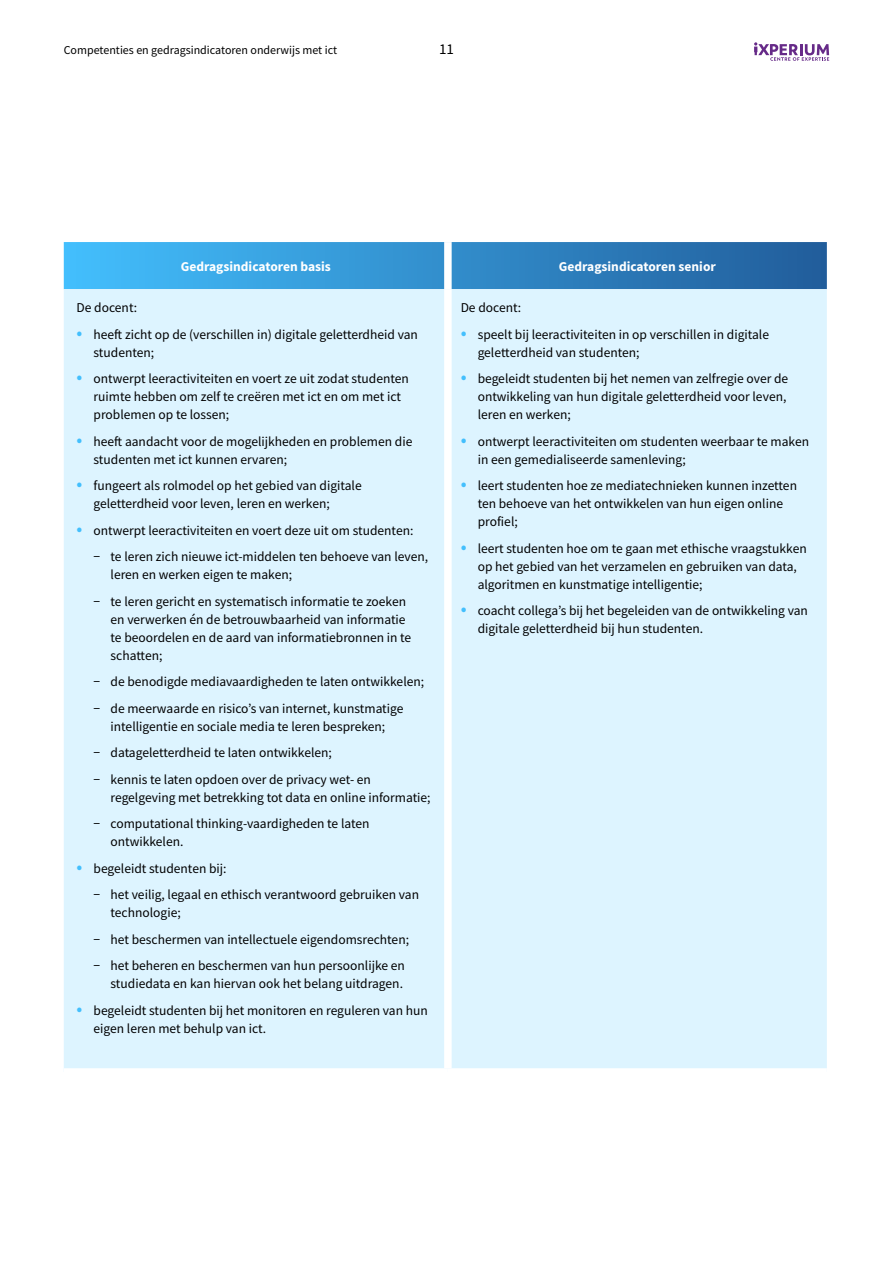
<style>
.page{position:relative;width:893px;height:1263px;background:#fff}
.page>*{position:absolute;margin:0;border:0;box-sizing:border-box;transform-origin:0 0}
.t1{font:15px "Source Sans Pro";color:#000}
.t2{font:13.5px/18px "Source Sans Pro";color:#000}
.t3{font:700 13.5px "Source Sans Pro";color:#fff}
.t4{font:12px "Source Sans Pro";color:#000}
.s1{font-size:19.5px;color:#43bffd}
</style>
<div class="page">
<svg style="left:754px;top:42px;width:75px;height:19px"></svg>
<svg style="left:64px;top:242px;width:763px;height:47px;background:#328dcb"></svg>
<div style="left:64px;top:289px;width:763px;height:779px;background:#ddf4ff"></div>
<div style="left:444px;top:289px;width:8px;height:779px;background:#fff"></div>
<div style="left:444px;top:242px;width:8px;height:47px;background:#fff"></div>
<p class="t4" style="left:64px;top:42px;width:275px">Competenties en gedragsindicatoren onderwijs met ict</p>
<p class="t1" style="left:439px;top:40px;width:16px">11</p>
<p class="t3" style="left:181px;top:257px;width:152px">Gedragsindicatoren basis</p>
<p class="t3" style="left:559px;top:257px;width:158px">Gedragsindicatoren senior</p>
<p class="t2" style="left:77px;top:298px;width:62px">De docent:</p>
<p class="t2" style="left:94px;top:325px;width:326px;text-indent:-17px"><span class="s1">•</span> heeft zicht op de (verschillen in) digitale geletterdheid van studenten;</p>
<p class="t2" style="left:94px;top:369px;width:317px;text-indent:-17px"><span class="s1">•</span> ontwerpt leeractiviteiten en voert ze uit zodat studenten ruimte hebben om zelf te creëren met ict en om met ict problemen op te lossen;</p>
<p class="t2" style="left:94px;top:432px;width:320px;text-indent:-17px"><span class="s1">•</span> heeft aandacht voor de mogelijkheden en problemen die studenten met ict kunnen ervaren;</p>
<p class="t2" style="left:94px;top:476px;width:270px;text-indent:-17px"><span class="s1">•</span> fungeert als rolmodel op het gebied van digitale geletterdheid voor leven, leren en werken;</p>
<p class="t2" style="left:94px;top:517px;width:336px;line-height:26.5px;text-indent:-17px"><span class="s1">•</span> ontwerpt leeractiviteiten en voert deze uit om studenten:<br>− te leren zich nieuwe ict-middelen ten behoeve van leven,</p>
<p class="t2" style="left:94px;top:561px;width:314px;line-height:26.5px;text-indent:17px">leren en werken eigen te maken;<br>− te leren gericht en systematisch informatie te zoeken</p>
<p class="t2" style="left:111px;top:610px;width:302px">en verwerken én de betrouwbaarheid van informatie te beoordelen en de aard van informatiebronnen in te schatten;</p>
<p class="t2" style="left:94px;top:668px;width:332px;line-height:26.5px">− de benodigde mediavaardigheden te laten ontwikkelen; − de meerwaarde en risico’s van internet, kunstmatige</p>
<p class="t2" style="left:94px;top:713px;width:293px;line-height:26.5px;text-indent:17px">intelligentie en sociale media te leren bespreken; − datageletterdheid te laten ontwikkelen;<br>− kennis te laten opdoen over de privacy wet- en</p>
<p class="t2" style="left:94px;top:784px;width:339px;line-height:26.5px;text-indent:17px">regelgeving met betrekking tot data en online informatie; − computational thinking-vaardigheden te laten</p>
<p class="t2" style="left:111px;top:832px;width:74px">ontwikkelen.</p>
<p class="t2" style="left:94px;top:855px;width:327px;line-height:26.5px;text-indent:-17px"><span class="s1">•</span> begeleidt studenten bij:<br>− het veilig, legaal en ethisch verantwoord gebruiken van</p>
<p class="t2" style="left:94px;top:899px;width:317px;line-height:26.5px;text-indent:17px">technologie;<br>− het beschermen van intellectuele eigendomsrechten; − het beheren en beschermen van hun persoonlijke en</p>
<p class="t2" style="left:111px;top:975px;width:294px">studiedata en kan hiervan ook het belang uitdragen.</p>
<p class="t2" style="left:94px;top:1001px;width:336px;text-indent:-17px"><span class="s1">•</span> begeleidt studenten bij het monitoren en reguleren van hun eigen leren met behulp van ict.</p>
<p class="t2" style="left:461px;top:298px;width:62px">De docent:</p>
<p class="t2" style="left:478px;top:325px;width:293px;text-indent:-17px"><span class="s1">•</span> speelt bij leeractiviteiten in op verschillen in digitale geletterdheid van studenten;</p>
<p class="t2" style="left:478px;top:369px;width:312px;text-indent:-17px"><span class="s1">•</span> begeleidt studenten bij het nemen van zelfregie over de ontwikkeling van hun digitale geletterdheid voor leven, leren en werken;</p>
<p class="t2" style="left:478px;top:432px;width:333px;text-indent:-17px"><span class="s1">•</span> ontwerpt leeractiviteiten om studenten weerbaar te maken in een gemedialiseerde samenleving;</p>
<p class="t2" style="left:478px;top:476px;width:321px;text-indent:-17px"><span class="s1">•</span> leert studenten hoe ze mediatechnieken kunnen inzetten ten behoeve van het ontwikkelen van hun eigen online profiel;</p>
<p class="t2" style="left:478px;top:539px;width:331px;text-indent:-17px"><span class="s1">•</span> leert studenten hoe om te gaan met ethische vraagstukken op het gebied van het verzamelen en gebruiken van data, algoritmen en kunstmatige intelligentie;</p>
<p class="t2" style="left:478px;top:601px;width:332px;text-indent:-17px"><span class="s1">•</span> coacht collega’s bij het begeleiden van de ontwikkeling van digitale geletterdheid bij hun studenten.</p>
</div>
